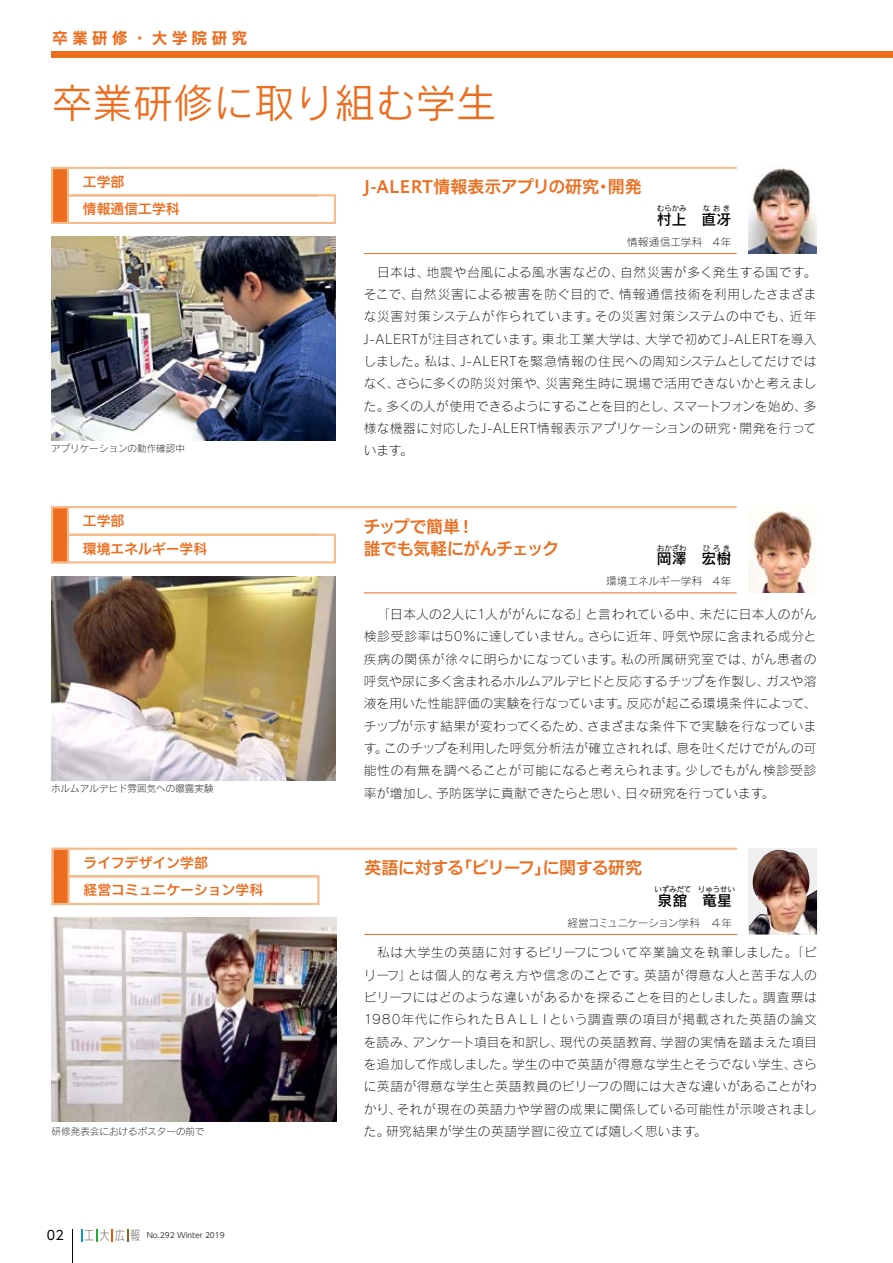
<style>
.page{position:relative;width:893px;height:1263px;background:#fff}
.page>*{position:absolute;margin:0;border:0;box-sizing:border-box;transform-origin:0 0}
.t1{font:40.35px "Rodin Pro M";color:#ed6d1f}
.t2{font:16.95px/22.4px "Hiragino UD Sans F Std W6";letter-spacing:-.03em;color:#ed6d1f}
.t3{font:16.95px "Hiragino UD Sans F Std W6";color:#ed6d1f}
.t4{font:15.9px "Rodin Pro B";letter-spacing:.25em;color:#ed6d1f}
.t5{font:14.85px "Rodin Pro DB";color:#000}
.t6{font:13.8px/27.6px "Hiragino UD Sans F Std W6";color:#ed6d1f}
.t7{font:12.75px/22.4px "Rodin Pro L";letter-spacing:.02em;color:#000;text-align:justify}
.t8{font:12.75px "UD Shin Go Pro";color:#000}
.t9{font:10.65px "Rodin Pro L";letter-spacing:-.025em;color:#000}
.t10{font:10.65px "Rodin Pro L";letter-spacing:.02em;color:#000}
.t11{font:10.65px "Rodin Pro L";letter-spacing:.03em;color:#000}
.t12{font:9.6px "Rodin Pro L";color:#000}
.t13{font:7.5px "Rodin Pro DB";color:#000}
.t14{font:7.5px "UD Shin Go Pro";color:#3e3a39}
.s1{font-weight:300;font-size:12.75px;color:#727171}
</style>
<div class="page">
<hr style="left:72px;top:1229px;width:1px;height:34px;background:#000">
<svg style="left:81px;top:1229px;width:1px;height:13px"></svg>
<svg style="left:96px;top:1229px;width:2px;height:13px"></svg>
<svg style="left:112px;top:1229px;width:1px;height:13px"></svg>
<svg style="left:127px;top:1229px;width:2px;height:13px"></svg>
<div style="left:51px;top:51px;width:842px;height:6px;background:#ed6d1f"></div>
<img style="left:748px;top:167px;width:68px;height:87px">
<hr style="left:364px;top:253px;width:373px;height:1px;background:#ed6d1f">
<img style="left:51px;top:237px;width:285px;height:204px">
<svg style="left:51px;top:166px;width:686px;height:32px"></svg>
<div style="left:51px;top:194px;width:285px;height:30px;border:2px solid #f7ba8b"></div>
<div style="left:51px;top:167px;width:18px;height:57px;background:#ed6d1f;border:2px solid #f7ba8b"></div>
<img style="left:748px;top:506px;width:68px;height:87px">
<hr style="left:364px;top:592px;width:373px;height:1px;background:#ed6d1f">
<img style="left:51px;top:576px;width:284px;height:204px">
<svg style="left:69px;top:506px;width:668px;height:28px"></svg>
<div style="left:51px;top:534px;width:285px;height:29px;border:2px solid #f7ba8b"></div>
<div style="left:51px;top:506px;width:18px;height:57px;background:#ed6d1f;border:2px solid #f7ba8b"></div>
<div style="left:749px;top:848px;width:68px;height:86px;background:#efefef"></div>
<img style="left:748px;top:850px;width:69px;height:84px">
<hr style="left:364px;top:934px;width:373px;height:1px;background:#ed6d1f">
<img style="left:52px;top:918px;width:285px;height:204px">
<svg style="left:51px;top:847px;width:687px;height:31px"></svg>
<div style="left:52px;top:875px;width:267px;height:30px;border:2px solid #f7ba8b"></div>
<div style="left:52px;top:848px;width:18px;height:57px;background:#ed6d1f;border:2px solid #f7ba8b"></div>
<p class="t4" style="left:52px;top:27px;width:197px">卒業研修・大学院研究</p>
<h1 class="t1" style="left:52px;top:76px;width:446px">卒業研修に取り組む学生</h1>
<p class="t6" style="left:83px;top:167px;width:98px">工学部<br>情報通信工学科</p>
<h2 class="t3" style="left:364px;top:174px;width:279px">J-ALERT情報表示アプリの研究・開発</h2>
<p class="t13" style="left:657px;top:203px;width:31px">むらかみ</p>
<p class="t13" style="left:703px;top:203px;width:29px">なおき</p>
<p class="t5" style="left:657px;top:210px;width:76px">村上　直冴</p>
<p class="t11" style="left:627px;top:235px;width:106px">情報通信工学科　4年</p>
<p class="t7" style="left:364px;top:260px;width:454px">　日本は、地震や台風による風水害などの、自然災害が多く発生する国です。そこで、自然災害による被害を防ぐ目的で、情報通信技術を利用したさまざまな災害対策システムが作られています。その災害対策システムの中でも、近年J-ALERTが注目されています。東北工業大学は、大学で初めてJ-ALERTを導入しました。私は、J-ALERTを緊急情報の住民への周知システムとしてだけではなく、さらに多くの防災対策や、災害発生時に現場で活用できないかと考えました。多くの人が使用できるようにすることを目的とし、スマートフォンを始め、多様な機器に対応したJ-ALERT情報表示アプリケーションの研究・開発を行って</p>
<p class="t12" style="left:51px;top:442px;width:135px">アプリケーションの動作確認中</p>
<p class="t7" style="left:364px;top:439px;width:51px">います。</p>
<p class="t6" style="left:83px;top:506px;width:126px">工学部<br>環境エネルギー学科</p>
<h2 class="t2" style="left:363px;top:514px;width:197px">チップで簡単！<br>誰でも気軽にがんチェック</h2>
<p class="t13" style="left:657px;top:543px;width:31px">おかざわ</p>
<p class="t13" style="left:703px;top:543px;width:29px">ひろき</p>
<p class="t5" style="left:657px;top:549px;width:76px">岡澤　宏樹</p>
<p class="t10" style="left:606px;top:574px;width:127px">環境エネルギー学科　4年</p>
<p class="t7" style="left:364px;top:603px;width:454px">　「日本人の2人に1人ががんになる」と言われている中、未だに日本人のがん検診受診率は50％に達していません。さらに近年、呼気や尿に含まれる成分と疾病の関係が徐々に明らかになっています。私の所属研究室では、がん患者の呼気や尿に多く含まれるホルムアルデヒドと反応するチップを作製し、ガスや溶液を用いた性能評価の実験を行なっています。反応が起こる環境条件によって、チップが示す結果が変わってくるため、さまざまな条件下で実験を行なっています。このチップを利用した呼気分析法が確立されれば、息を吐くだけでがんの可能性の有無を調べることが可能になると考えられます。少しでもがん検診受診</p>
<p class="t12" style="left:51px;top:783px;width:164px">ホルムアルデヒド雰囲気への曝露実験</p>
<p class="t7" style="left:364px;top:781px;width:412px">率が増加し、予防医学に貢献できたらと思い、日々研究を行っています。</p>
<p class="t6" style="left:84px;top:848px;width:181px">ライフデザイン学部<br>経営コミュニケーション学科</p>
<h2 class="t2" style="left:364px;top:856px;width:279px">英語に対する「ビリーフ」に関する研究</h2>
<p class="t13" style="left:654px;top:884px;width:39px">いずみだて</p>
<p class="t13" style="left:698px;top:884px;width:39px">りゅうせい</p>
<p class="t5" style="left:658px;top:891px;width:76px">泉舘　竜星</p>
<p class="t9" style="left:567px;top:916px;width:166px">経営コミュニケーション学科　４年</p>
<p class="t7" style="left:364px;top:941px;width:455px">　私は大学生の英語に対するビリーフについて卒業論文を執筆しました。「ビリーフ」とは個人的な考え方や信念のことです。英語が得意な人と苦手な人のビリーフにはどのような違いがあるかを探ることを目的としました。調査票は1980年代に作られたＢＡＬＬＩという調査票の項目が掲載された英語の論文を読み、アンケート項目を和訳し、現代の英語教育、学習の実情を踏まえた項目を追加して作成しました。学生の中で英語が得意な学生とそうでない学生、さらに英語が得意な学生と英語教員のビリーフの間には大きな違いがあることがわかり、それが現在の英語力や学習の成果に関係している可能性が示唆されまし</p>
<p class="t12" style="left:52px;top:1125px;width:155px">研修発表会におけるポスターの前で</p>
<p class="t7" style="left:364px;top:1120px;width:345px">た。研究結果が学生の英語学習に役立てば嬉しく思います。</p>
<p class="t8" style="left:47px;top:1225px;width:18px">02</p>
<p class="t14" style="left:85px;top:1229px;width:142px"><span class="s1">工大 広報</span> No.292 Winter 2019</p>
</div>
